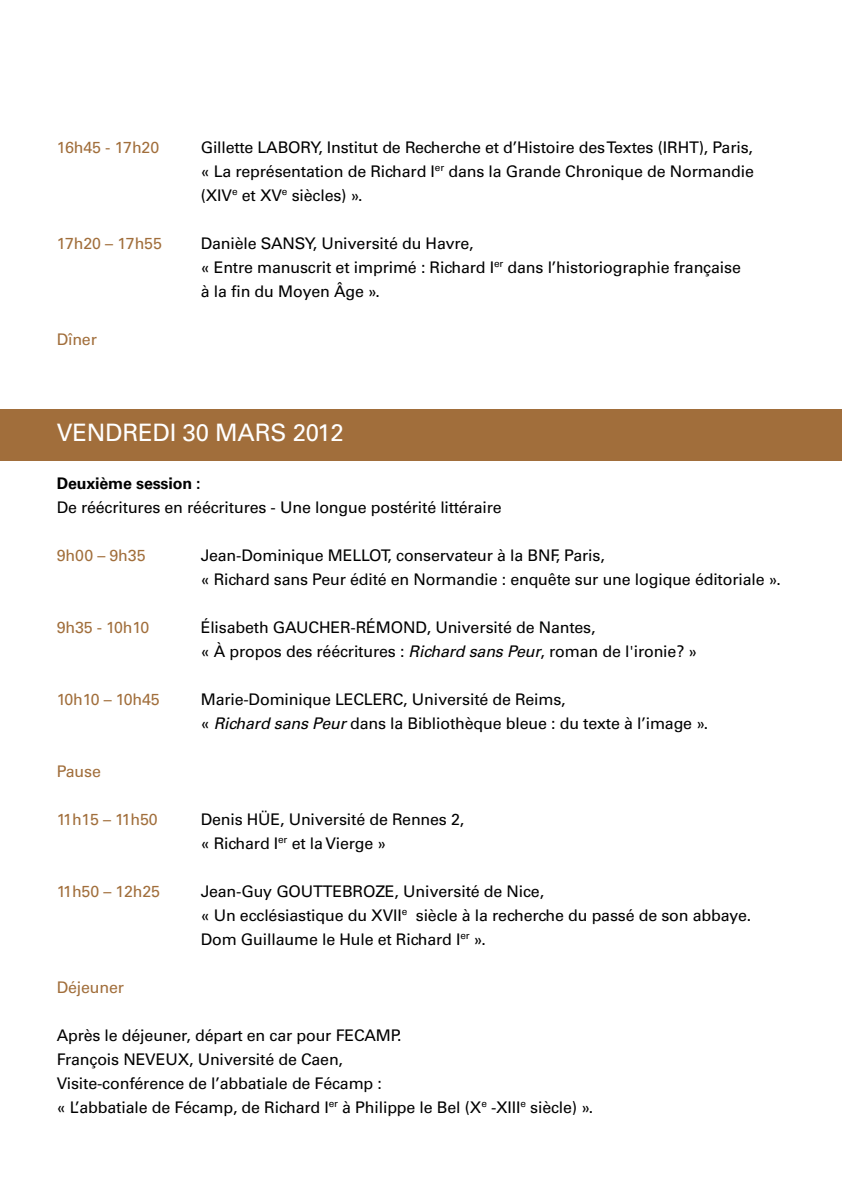
<style>
.page{position:relative;width:842px;height:1191px;background:#fff}
.page>*{position:absolute;margin:0;border:0;box-sizing:border-box;transform-origin:0 0}
.t1{font:24px "Univers";letter-spacing:-.01em;color:#fff}
.t2{font:16px/24px "Univers";letter-spacing:-.01em;color:#000}
.t3{font:16px "Univers";letter-spacing:-.01em;color:#a16e3b}
.t4{font:700 16px "Univers";letter-spacing:-.01em;color:#000}
.s1{font-style:italic}
</style>
<div class="page">
<div style="left:0;top:409px;width:842px;height:51px;background:#a16e3b"></div>
<p class="t3" style="left:57px;top:138px;width:104px">16h45 - 17h20</p>
<p class="t2" style="left:201px;top:135px;width:554px">Gillette LABORY, Institut de Recherche et d’Histoire des Textes (IRHT), Paris,</p>
<p class="t2" style="left:201px;top:159px;width:555px">« La représentation de Richard I<sup>er</sup> dans la Grande Chronique de Normandie (XIV<sup>e</sup> et XV<sup>e</sup> siècles) ».</p>
<p class="t3" style="left:57px;top:234px;width:107px">17h20 – 17h55</p>
<p class="t2" style="left:201px;top:231px;width:274px">Danièle SANSY, Université du Havre,</p>
<p class="t2" style="left:201px;top:255px;width:542px">« Entre manuscrit et imprimé : Richard I<sup>er</sup> dans l’historiographie française</p>
<p class="t2" style="left:201px;top:279px;width:181px">à la fin du Moyen Âge ».</p>
<p class="t3" style="left:57px;top:330px;width:42px">Dîner</p>
<p class="t1" style="left:57px;top:418px;width:288px">VENDREDI 30 MARS 2012</p>
<p class="t4" style="left:57px;top:474px;width:145px">Deuxième session :</p>
<p class="t2" style="left:57px;top:495px;width:446px">De réécritures en réécritures - Une longue postérité littéraire</p>
<p class="t3" style="left:57px;top:546px;width:90px">9h00 – 9h35</p>
<p class="t2" style="left:201px;top:543px;width:406px">Jean-Dominique MELLOT, conservateur à la BNF, Paris,</p>
<p class="t2" style="left:201px;top:567px;width:582px">« Richard sans Peur édité en Normandie : enquête sur une logique éditoriale ».</p>
<p class="t3" style="left:57px;top:618px;width:94px">9h35 - 10h10</p>
<p class="t2" style="left:201px;top:615px;width:396px">Élisabeth GAUCHER-RÉMOND, Université de Nantes,</p>
<p class="t2" style="left:201px;top:639px;width:498px">« À propos des réécritures : <span class="s1">Richard sans Peur</span>, roman de l'ironie? »</p>
<p class="t3" style="left:57px;top:690px;width:105px">10h10 – 10h45</p>
<p class="t2" style="left:201px;top:687px;width:366px">Marie-Dominique LECLERC, Université de Reims,</p>
<p class="t2" style="left:201px;top:711px;width:509px">« <span class="s1">Richard sans Peur</span> dans la Bibliothèque bleue : du texte à l’image ».</p>
<p class="t3" style="left:57px;top:762px;width:46px">Pause</p>
<p class="t3" style="left:57px;top:810px;width:103px">11h15 – 11h50</p>
<p class="t2" style="left:201px;top:807px;width:265px">Denis HÜE, Université de Rennes 2,</p>
<p class="t2" style="left:201px;top:831px;width:187px">« Richard I<sup>er</sup> et la Vierge »</p>
<p class="t3" style="left:57px;top:882px;width:105px">11h50 – 12h25</p>
<p class="t2" style="left:201px;top:879px;width:345px">Jean-Guy GOUTTEBROZE, Université de Nice,</p>
<p class="t2" style="left:201px;top:903px;width:552px">« Un ecclésiastique du XVII<sup>e</sup> siècle à la recherche du passé de son abbaye.<br>Dom Guillaume le Hule et Richard I<sup>er</sup> ».</p>
<p class="t3" style="left:57px;top:978px;width:69px">Déjeuner</p>
<p class="t2" style="left:57px;top:1023px;width:346px">Après le déjeuner, départ en car pour FECAMP.</p>
<p class="t2" style="left:57px;top:1047px;width:288px">François NEVEUX, Université de Caen,</p>
<p class="t2" style="left:57px;top:1071px;width:327px">Visite-conférence de l’abbatiale de Fécamp :</p>
<p class="t2" style="left:57px;top:1095px;width:538px">« L’abbatiale de Fécamp, de Richard I<sup>er</sup> à Philippe le Bel (X<sup>e</sup> -XIII<sup>e</sup> siècle) ».</p>
</div>
